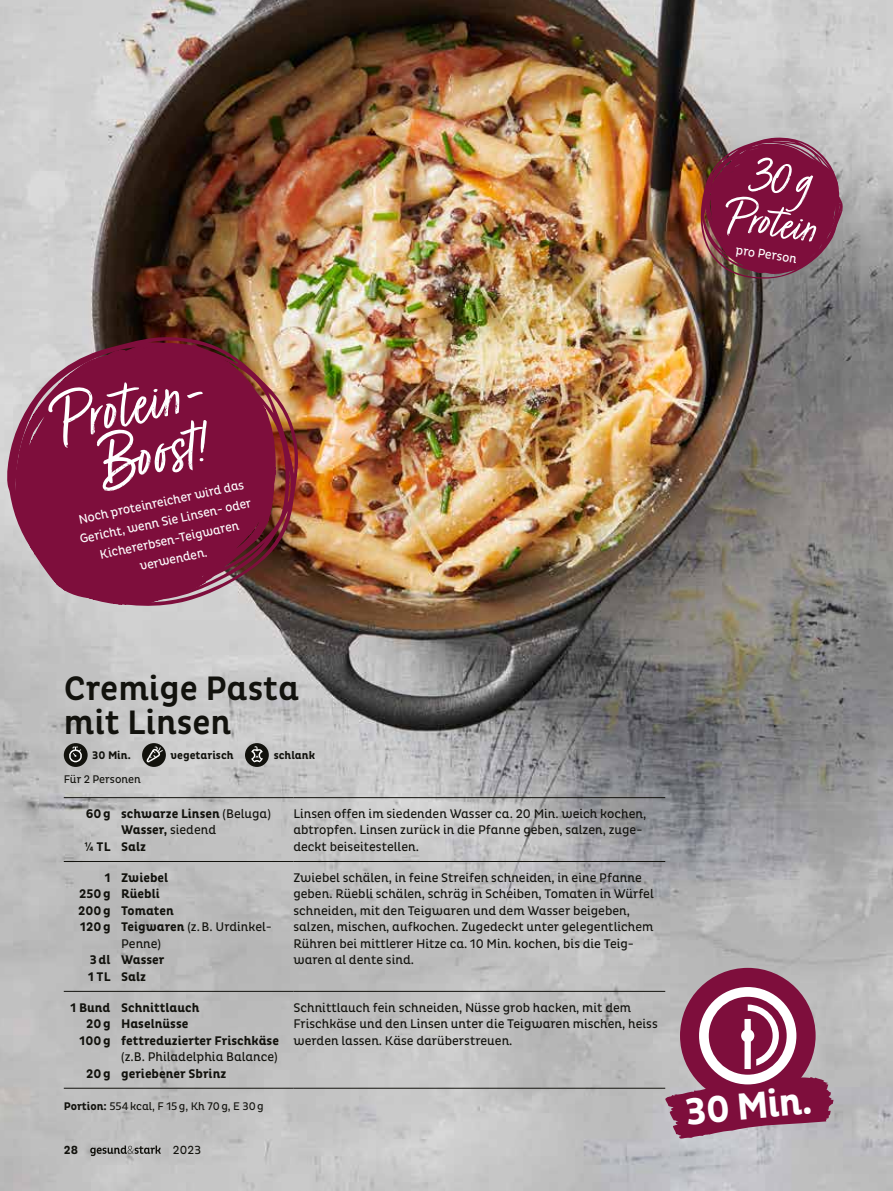
<style>
.page{position:relative;width:893px;height:1191px;background:#fff}
.page>*{position:absolute;margin:0;border:0;box-sizing:border-box;transform-origin:0 0}
.t1{font:76.95px "Turbinado Light Pro";color:#fff}
.t2{font:55.5px/45px "Turbinado Light Pro";color:#fff;text-align:center}
.t3{font:700 38.4px "Pluto B Bn Cond";color:#fff}
.t4{font:500 34.5px/34.5px "Pluto B Bn Cond";color:#12120d}
.t5{font:12.75px/16.5px "Pluto B Bn Cond";color:#12120d}
.t6{font:700 12.75px/16.5px "Pluto B Bn Cond";color:#12120d}
.t7{font:12.75px/19.5px "Pluto B Bn Cond";color:#fff;text-align:center}
.t8{font:12px "Pluto B Bn Cond";letter-spacing:.015em;color:#12120d}
.t9{font:700 12px "Pluto B Bn Cond";color:#12120d}
.t10{font:11.25px "Pluto B Bn Cond";color:#12120d}
.t11{font:700 11.25px "Pluto B Bn Cond";color:#12120d}
.s1{font-weight:400}
.s2{font-weight:700}
</style>
<div class="page">
<img style="left:0;top:0;width:893px;height:1191px">
<div style="left:680px;top:967px;width:136px;height:136px;background:#7e0e3c;border-radius:50%"></div>
<svg style="left:665px;top:987px;width:168px;height:153px"></svg>
<svg style="left:64px;top:743px;width:24px;height:24px"></svg>
<img style="left:65px;top:744px;width:20px;height:20px">
<svg style="left:142px;top:743px;width:24px;height:24px"></svg>
<img style="left:144px;top:745px;width:20px;height:19px">
<svg style="left:245px;top:743px;width:24px;height:24px"></svg>
<img style="left:247px;top:745px;width:20px;height:19px">
<hr style="left:64px;top:797px;width:229px;height:1px;background:#12120d">
<hr style="left:293px;top:797px;width:372px;height:1px;background:#12120d">
<hr style="left:64px;top:861px;width:229px;height:1px;background:#12120d">
<hr style="left:293px;top:861px;width:372px;height:1px;background:#12120d">
<hr style="left:64px;top:991px;width:229px;height:1px;background:#12120d">
<hr style="left:293px;top:991px;width:372px;height:1px;background:#12120d">
<hr style="left:64px;top:1088px;width:229px;height:1px;background:#12120d">
<hr style="left:293px;top:1088px;width:372px;height:1px;background:#12120d">
<svg style="left:15px;top:608px;width:262px;height:6px;background:#c5c5c5"></svg>
<svg style="left:6px;top:335px;width:292px;height:273px;background:#893250"></svg>
<svg style="left:698px;top:137px;width:146px;height:143px;background:#822f4c"></svg>
<svg style="left:90px;top:1143px;width:71px;height:13px"></svg>
<h2 class="t2" style="left:736px;top:152px;width:93px;rotate:9deg">30g<br>Protein</h2>
<p class="t7" style="left:737px;top:240px;width:63px;rotate:9deg">pro Person</p>
<h1 class="t1" style="left:46px;top:380px;width:154px;rotate:-12deg">Protein-</h1>
<h1 class="t1" style="left:91px;top:424px;width:111px;rotate:-12deg">Boost!</h1>
<p class="t7" style="left:74px;top:510px;width:176px;rotate:-12deg">Noch proteinreicher wird das<br>Gericht, wenn Sie Linsen- oder<br>Kichererbsen-Teigwaren verwenden.</p>
<h3 class="t4" style="left:64px;top:671px;width:237px">Cremige Pasta mit Linsen</h3>
<p class="t11" style="left:92px;top:749px;width:40px">30 Min.</p>
<p class="t11" style="left:171px;top:749px;width:65px">vegetarisch</p>
<p class="t11" style="left:274px;top:749px;width:43px">schlank</p>
<p class="t10" style="left:64px;top:772px;width:79px">Für 2 Personen</p>
<p class="t6" style="left:86px;top:805px;width:187px">60g schwarze Linsen <span class="s1">(Beluga)</span></p>
<p class="t6" style="left:121px;top:822px;width:97px">Wasser, <span class="s1">siedend</span></p>
<p class="t6" style="left:85px;top:838px;width:63px">¡ TL Salz</p>
<p class="t5" style="left:293px;top:805px;width:355px">Linsen offen im siedenden Wasser ca. 20 Min. weich kochen, abtropfen. Linsen zurück in die Pfanne geben, salzen, zuge&shy;deckt beiseitestellen.</p>
<p class="t6" style="left:105px;top:869px;width:65px">1 Zwiebel</p>
<p class="t6" style="left:79px;top:886px;width:82px">250g Rüebli</p>
<p class="t6" style="left:78px;top:902px;width:97px">200g Tomaten</p>
<p class="t5" style="left:80px;top:918px;width:193px"><span class="s2">120g Teigwaren</span> (z.B. Urdinkel-</p>
<p class="t5" style="left:121px;top:935px;width:41px">Penne)</p>
<p class="t6" style="left:88px;top:952px;width:78px">3dl Wasser<br>1 TL Salz</p>
<p class="t6" style="left:71px;top:999px;width:130px">1 Bund Schnittlauch</p>
<p class="t6" style="left:86px;top:1015px;width:104px">20g Haselnüsse</p>
<p class="t6" style="left:80px;top:1032px;width:201px">100g fettreduzierter Frischkäse</p>
<p class="t5" style="left:121px;top:1048px;width:158px">(z.B. Philadelphia Balance)</p>
<p class="t6" style="left:86px;top:1065px;width:142px">20g geriebener Sbrinz</p>
<p class="t10" style="left:64px;top:1100px;width:201px"><span class="s2">Portion:</span> 554kcal, F 15g, Kh 70g, E 30g</p>
<p class="t9" style="left:64px;top:1141px;width:16px">28</p>
<p class="t8" style="left:158px;top:1141px;width:43px">4/2022</p>
<p class="t9" style="left:64px;top:1142px;width:16px">28</p>
<p class="t8" style="left:173px;top:1142px;width:30px">2023</p>
<p class="t5" style="left:293px;top:869px;width:362px">Zwiebel schälen, in feine Streifen schneiden, in eine Pfanne geben. Rüebli schälen, schräg in Scheiben, Tomaten in Würfel schneiden, mit den Teigwaren und dem Wasser beigeben, salzen, mischen, aufkochen. Zugedeckt unter gelegentlichem Rühren bei mittlerer Hitze ca. 10 Min. kochen, bis die Teig&shy;waren al dente sind.</p>
<p class="t5" style="left:293px;top:999px;width:366px">Schnittlauch fein schneiden, Nüsse grob hacken, mit dem<br>Frischkäse und den Linsen unter die Teigwaren mischen, heiss werden lassen. Käse darüberstreuen.</p>
<h3 class="t3" style="left:683px;top:1089px;width:128px;rotate:-5deg">30 Min.</h3>
</div>
